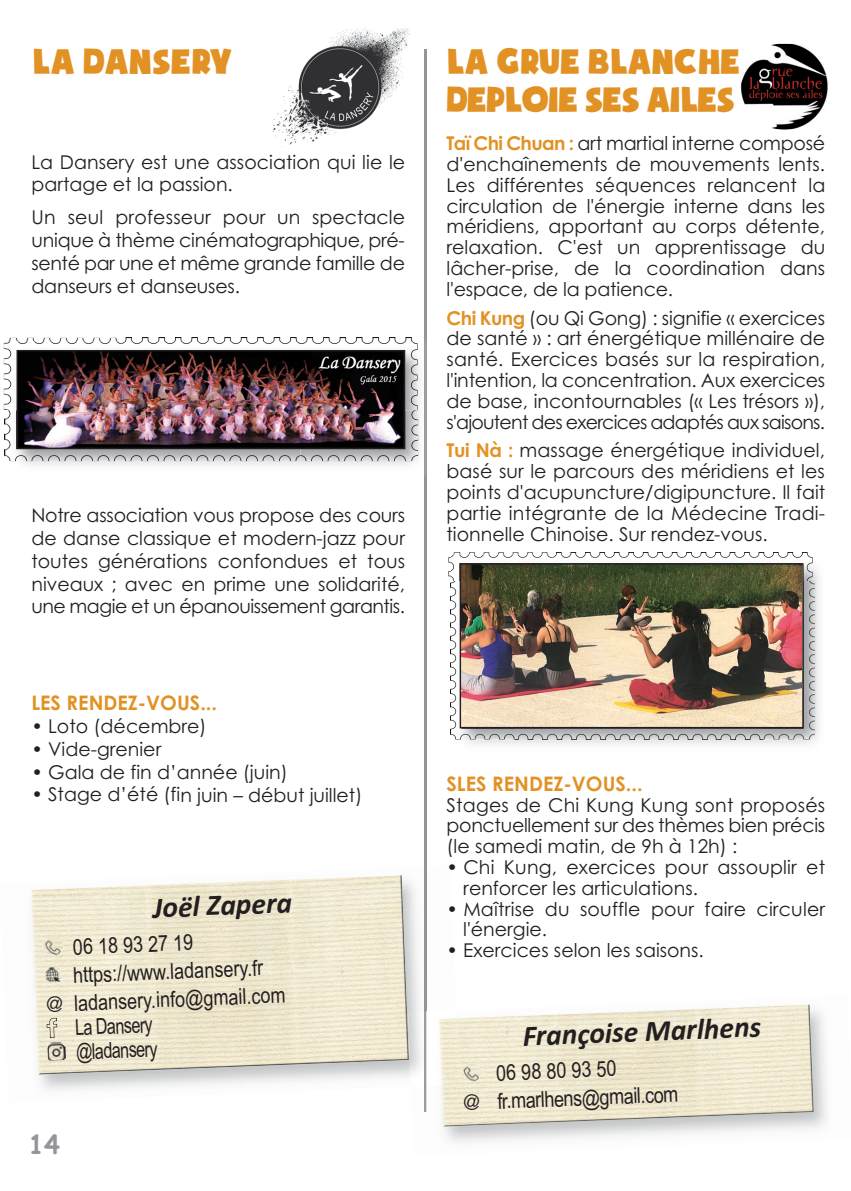
<style>
.page{position:relative;width:851px;height:1191px;background:#fff}
.page>*{position:absolute;margin:0;border:0;box-sizing:border-box;transform-origin:0 0}
.t1{font:40px/38px "Soupof Justice";letter-spacing:-.02em;color:#e29224}
.t2{font:40px "Soupof Justice";color:#e29224}
.t3{font:italic 700 29.6px "Calibri";color:#231f20}
.t4{font:700 26px "Comic Sans MS";color:#939598}
.t5{font:22px/28px "Arial Narrow";color:#231f20}
.t6{font:22px/24.4px "Arial Narrow";color:#231f20;scale:.9 1}
.t7{font:700 20px "Century Gothic";color:#e29224}
.t8{font:19px/20.8px "Century Gothic";color:#231f20;text-align:justify}
.s1{font-weight:700;color:#e29224}
.s2{font-family:"Itc Kabel"}
</style>
<div class="page">
<img style="left:31px;top:875px;width:378px;height:199px">
<img style="left:43px;top:937px;width:20px;height:18px">
<img style="left:46px;top:967px;width:15px;height:15px">
<svg style="left:47px;top:1017px;width:10px;height:21px"></svg>
<img style="left:47px;top:1041px;width:19px;height:19px">
<hr style="left:424px;top:49px;width:2px;height:1063px;background:#939598">
<img style="left:274px;top:28px;width:135px;height:117px">
<img style="left:4px;top:338px;width:114px;height:72px">
<img style="left:125px;top:338px;width:288px;height:3px">
<img style="left:4px;top:418px;width:3px;height:39px">
<img style="left:7px;top:341px;width:410px;height:121px">
<img style="left:417px;top:343px;width:4px;height:74px">
<img style="left:120px;top:410px;width:299px;height:52px">
<svg style="left:300px;top:449px;width:1px;height:12px"></svg>
<img style="left:19px;top:352px;width:384px;height:95px">
<div style="left:17px;top:350px;width:388px;height:99px;border:1px solid #231f20"></div>
<img style="left:740px;top:44px;width:88px;height:85px">
<img style="left:408px;top:1010px;width:34px;height:77px">
<img style="left:424px;top:1011px;width:2px;height:101px">
<img style="left:442px;top:1004px;width:371px;height:122px">
<img style="left:439px;top:1018px;width:19px;height:67px">
<img style="left:462px;top:1063px;width:19px;height:18px">
<img style="left:448px;top:552px;width:100px;height:25px">
<img style="left:556px;top:552px;width:252px;height:2px">
<img style="left:451px;top:573px;width:369px;height:172px">
<img style="left:451px;top:554px;width:361px;height:27px">
<img style="left:812px;top:557px;width:5px;height:154px">
<img style="left:762px;top:581px;width:52px;height:158px">
<img style="left:515px;top:728px;width:247px;height:11px">
<img style="left:451px;top:739px;width:259px;height:1px">
<img style="left:461px;top:565px;width:340px;height:161px">
<div style="left:459px;top:563px;width:344px;height:165px;border:1px solid #231f20"></div>
<h1 class="t2" style="left:32px;top:49px;width:201px">LA DANSERY</h1>
<h1 class="t1" style="left:446px;top:45px;width:295px">LA GRUE BLANCHE<br>DEPLOIE SES AILES</h1>
<p class="t8" style="left:446px;top:135px;width:380px"><span class="s1">Taï Chi Chuan :</span> art martial interne composé d'enchaînements de mouvements lents.<br>Les différentes séquences relancent la circulation de l'énergie interne dans les méridiens, apportant au corps détente, relaxation. C'est un apprentissage du lâcher-prise, de la coordination dans l'espace, de la patience.</p>
<p class="t8" style="left:446px;top:309px;width:380px"><span class="s1">Chi Kung</span> (ou Qi Gong) : signifie « exercices de santé » : art énergétique millénaire de santé. Exercices basés sur la respiration, l'intention, la concentration. Aux exercices de base, incontournables (« Les trésors »), s'ajoutent des exercices adaptés aux saisons.</p>
<p class="t8" style="left:446px;top:442px;width:380px"><span class="s1">Tui Nà :</span> massage énergétique individuel, basé sur le parcours des méridiens et les points d'acupuncture/digipuncture. Il fait partie intégrante de la Médecine Tradi&shy;tionnelle Chinoise. Sur rendez-vous.</p>
<p class="t8" style="left:31px;top:152px;width:375px;line-height:22.8px">La Dansery est une association qui lie le partage et la passion.</p>
<p class="t8" style="left:31px;top:208px;width:375px;line-height:22.8px">Un seul professeur pour un spectacle unique à thème cinématographique, pré&shy;senté par une et même grande famille de danseurs et danseuses.</p>
<p class="t8" style="left:31px;top:506px;width:375px;line-height:22.8px">Notre association vous propose des cours de danse classique et modern-jazz pour toutes générations confondues et tous niveaux ; avec en prime une solidarité, une magie et un épanouissement garantis.</p>
<p class="t7" style="left:31px;top:695px;width:187px">LES RENDEZ-VOUS...</p>
<p class="t8" style="left:31px;top:717px;width:177px">• Loto (décembre)</p>
<p class="t8" style="left:31px;top:740px;width:131px">• Vide-grenier</p>
<p class="t8" style="left:31px;top:763px;width:258px">• Gala de fin d’année (juin)</p>
<p class="t8" style="left:31px;top:786px;width:332px">• Stage d’été (fin juin – début juillet)</p>
<h2 class="t3" style="left:152px;top:897px;width:141px;rotate:-2deg">Joël Zapera</h2>
<p class="t5" style="left:73px;top:935px;width:122px;rotate:-2deg">06 18 93 27 19</p>
<p class="t5" style="left:73px;top:962px;width:192px;rotate:-2deg">https://www.ladansery.fr</p>
<p class="t5" style="left:45px;top:991px;width:241px;rotate:-2deg"><span class="s2">@</span> ladansery.info@gmail.com</p>
<p class="t6" style="left:75px;top:1017px;width:92px;rotate:-2deg">La Dansery @ladansery</p>
<h3 class="t4" style="left:28px;top:1129px;width:33px">14</h3>
<p class="t7" style="left:446px;top:776px;width:198px">SLES RENDEZ-VOUS...</p>
<p class="t8" style="left:446px;top:796px;width:380px">Stages de Chi Kung Kung sont proposés ponctuellement sur des thèmes bien précis (le samedi matin, de 9h à 12h) :</p>
<p class="t8" style="left:463px;top:858px;width:363px;text-indent:-17px">• Chi Kung, exercices pour assouplir et renforcer les articulations.</p>
<p class="t8" style="left:463px;top:900px;width:363px;text-indent:-17px">• Maîtrise du souffle pour faire circuler l'énergie.</p>
<p class="t8" style="left:446px;top:941px;width:259px">• Exercices selon les saisons.</p>
<h2 class="t3" style="left:522px;top:1025px;width:240px;rotate:-2deg">Françoise Marlhens</h2>
<p class="t5" style="left:461px;top:1062px;width:217px;text-indent:34px;rotate:-2deg">06 98 80 93 50<br><span class="s2">@</span> fr.marlhens@gmail.com</p>
</div>
